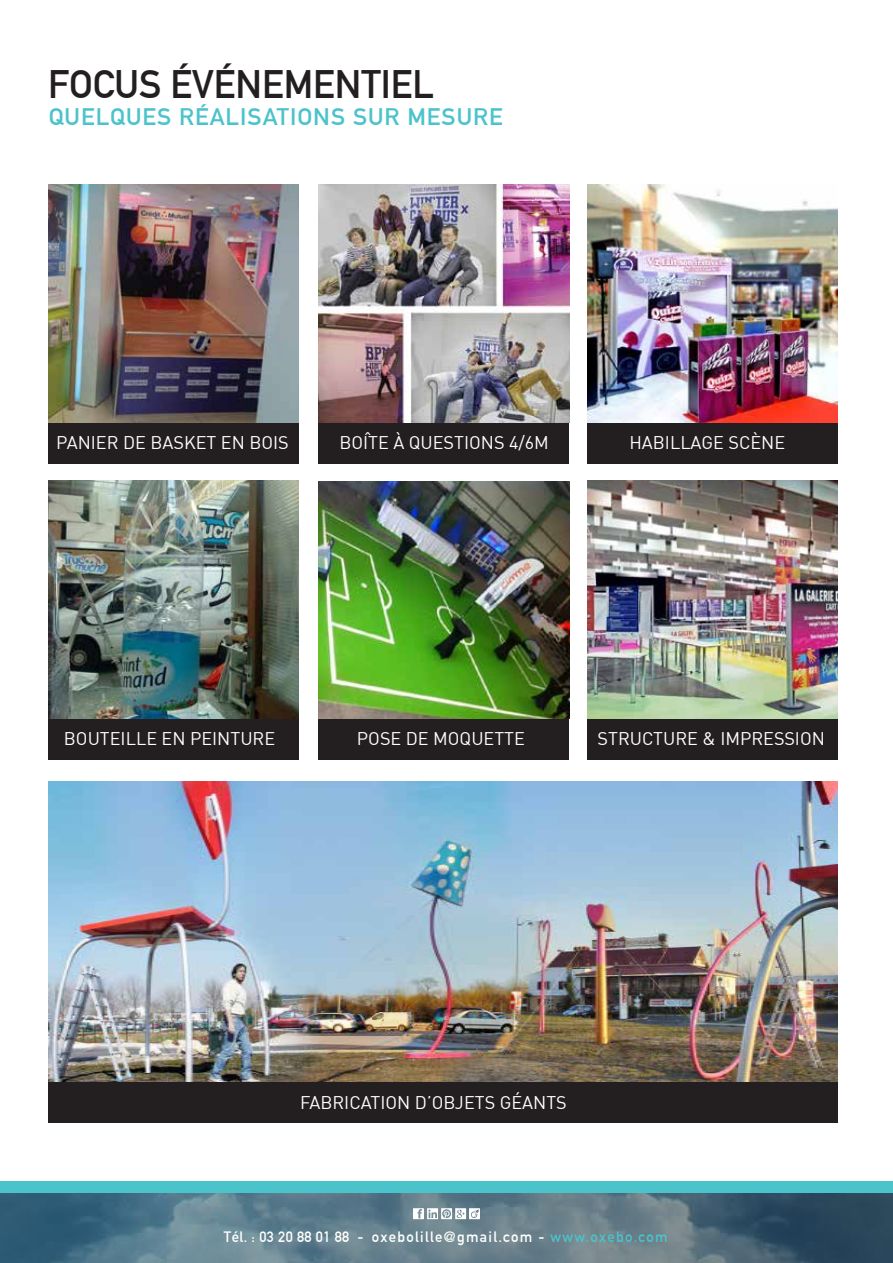
<style>
.page{position:relative;width:893px;height:1263px;background:#fff}
.page>*{position:absolute;margin:0;border:0;box-sizing:border-box;transform-origin:0 0}
.t1{font:700 38.85px "DIN Alternate";color:#231f20}
.t2{font:700 23.4px "DIN Alternate";letter-spacing:.04em;color:#4bc3ca;scale:1.05 1}
.t3{font:18px "DIN";color:#fff}
.t4{font:700 14.7px "DIN Alternate";letter-spacing:.09em;color:#fff}
.s1{color:#4bc3ca}
</style>
<div class="page">
<svg style="left:0;top:1192px;width:893px;height:71px;background:#537282"></svg>
<div style="left:0;top:1180px;width:893px;height:12px;background:#4bc3ca"></div>
<svg style="left:413px;top:1208px;width:67px;height:11px"></svg>
<img style="left:48px;top:184px;width:250px;height:239px">
<img style="left:587px;top:184px;width:250px;height:239px">
<div style="left:48px;top:423px;width:250px;height:40px;background:#231f20"></div>
<div style="left:319px;top:423px;width:250px;height:40px;background:#231f20"></div>
<div style="left:587px;top:423px;width:250px;height:40px;background:#231f20"></div>
<div style="left:587px;top:719px;width:250px;height:40px;background:#231f20"></div>
<img style="left:48px;top:480px;width:250px;height:239px">
<img style="left:319px;top:481px;width:250px;height:238px">
<img style="left:587px;top:480px;width:250px;height:239px">
<div style="left:48px;top:719px;width:250px;height:40px;background:#231f20"></div>
<div style="left:319px;top:719px;width:250px;height:40px;background:#231f20"></div>
<img style="left:48px;top:782px;width:789px;height:300px">
<div style="left:48px;top:1082px;width:789px;height:41px;background:#231f20"></div>
<img style="left:319px;top:184px;width:250px;height:239px">
<h1 class="t1" style="left:48px;top:55px;width:387px">FOCUS ÉVÉNEMENTIEL</h1>
<p class="t2" style="left:49px;top:99px;width:434px">QUELQUES RÉALISATIONS SUR MESURE</p>
<p class="t3" style="left:56px;top:432px;width:234px">PANIER DE BASKET EN BOIS</p>
<p class="t3" style="left:339px;top:432px;width:211px">BOÎTE À QUESTIONS 4/6M</p>
<p class="t3" style="left:629px;top:432px;width:157px">HABILLAGE SCÈNE</p>
<p class="t3" style="left:64px;top:728px;width:213px">BOUTEILLE EN PEINTURE</p>
<p class="t3" style="left:357px;top:728px;width:169px">POSE DE MOQUETTE</p>
<p class="t3" style="left:598px;top:728px;width:229px">STRUCTURE &amp; IMPRESSION</p>
<p class="t3" style="left:300px;top:1091px;width:268px">FABRICATION D’OBJETS GÉANTS</p>
<p class="t4" style="left:224px;top:1226px;width:445px">Tél. : 03 20 88 01 88 - oxebolille@gmail.com - <span class="s1">www.oxebo.com</span></p>
</div>
